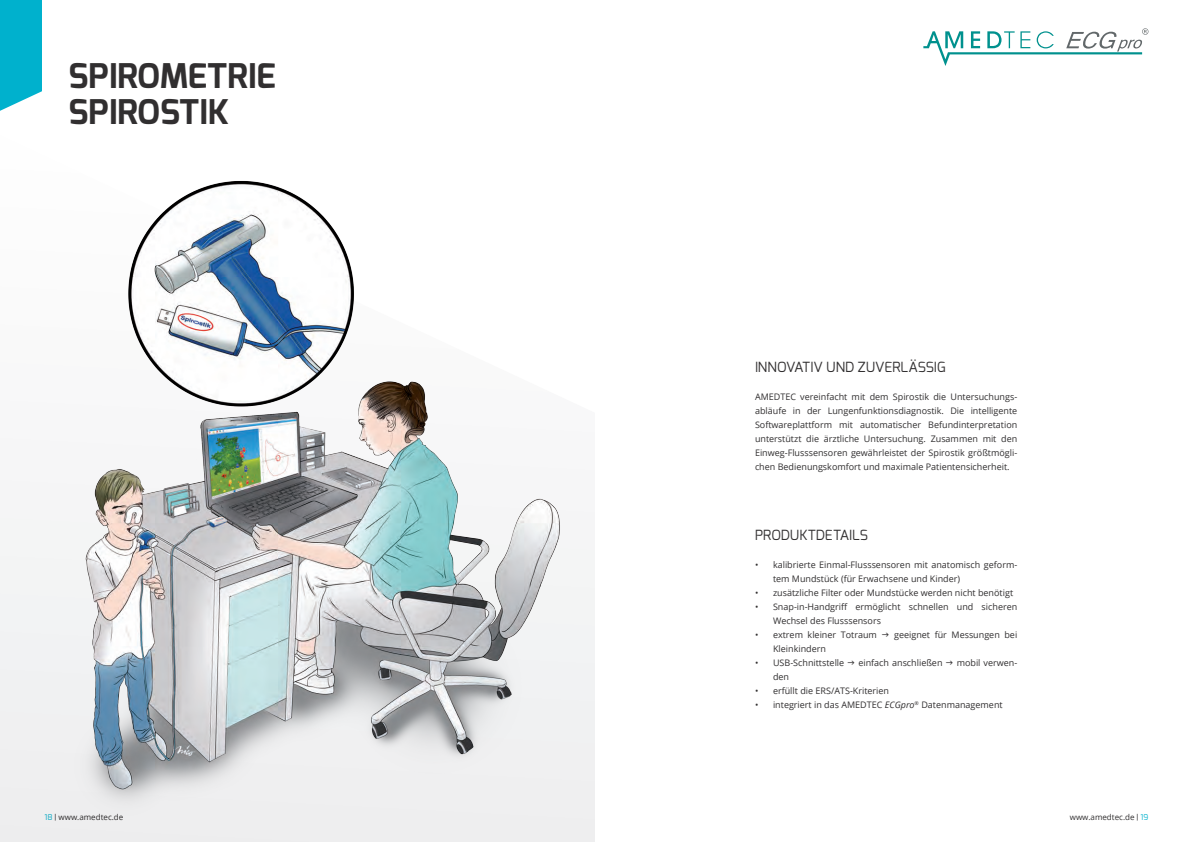
<style>
.page{position:relative;width:1191px;height:842px;background:#fff}
.page>*{position:absolute;margin:0;border:0;box-sizing:border-box;transform-origin:0 0}
.Fließtext{font:700 34px "Exo";color:#312f30}
.Fließtext-2{font:14px "Exo";color:#312f30}
.Fließtext-3{font:9px/14px "Open Sans";color:#312f30}
.t1{font:8px "Open Sans";color:#312f30}
.s1{font-style:italic}
.s2{font-family:"Exo";color:#00b1cd}
.s3{font-family:"Exo"}
</style>
<div class="page">
<svg style="left:923px;top:28px;width:225px;height:38px"></svg>
<svg style="left:0;top:0;width:42px;height:11px"></svg>
<div style="left:0;top:11px;width:42px;height:50px;background:#00b1cd"></div>
<svg style="left:0;top:61px;width:595px;height:781px"></svg>
<img style="left:32px;top:154px;width:548px;height:676px">
<p class="Fließtext" style="left:68px;top:54px;width:209px">SPIROMETRIE</p>
<p class="Fließtext" style="left:68px;top:90px;width:162px">SPIROSTIK</p>
<p class="Fließtext-2" style="left:755px;top:358px;width:192px">INNOVATIV UND ZUVERLÄSSIG</p>
<p class="Fließtext-3" style="left:755px;top:390px;width:264px;text-align:justify">AMEDTEC vereinfacht mit dem Spirostik die Untersuchungs&shy;abläufe in der Lungenfunktionsdiagnostik. Die intelligente Softwareplattform mit automatischer Befundinterpretation unterstützt die ärztliche Untersuchung. Zusammen mit den Einweg-Flusssensoren gewährleistet der Spirostik größtmögli&shy;chen Bedienungskomfort und maximale Patientensicherheit.</p>
<p class="Fließtext-2" style="left:755px;top:526px;width:115px">PRODUKTDETAILS</p>
<p class="Fließtext-3" style="left:773px;top:558px;width:246px;text-indent:-18px">• kalibrierte Einmal-Flusssensoren mit anatomisch geform&shy;tem Mundstück (für Erwachsene und Kinder)</p>
<p class="Fließtext-3" style="left:755px;top:586px;width:260px">• zusätzliche Filter oder Mundstücke werden nicht benötigt</p>
<p class="Fließtext-3" style="left:773px;top:600px;width:246px;text-indent:-18px">• Snap-in-Handgriff ermöglicht schnellen und sicheren<br>Wechsel des Flusssensors</p>
<p class="Fließtext-3" style="left:755px;top:628px;width:123px">• extrem kleiner Totraum</p>
<p class="Fließtext-3" style="left:894px;top:628px;width:125px">geeignet für Messungen bei</p>
<p class="Fließtext-3" style="left:773px;top:642px;width:54px">Kleinkindern</p>
<p class="Fließtext-3" style="left:755px;top:656px;width:91px">• USB-Schnittstelle</p>
<p class="Fließtext-3" style="left:858px;top:656px;width:86px">einfach anschließen</p>
<p class="Fließtext-3" style="left:956px;top:656px;width:62px">mobil verwen-</p>
<p class="Fließtext-3" style="left:773px;top:670px;width:18px">den</p>
<p class="Fließtext-3" style="left:755px;top:684px;width:136px">• erfüllt die ERS/ATS-Kriterien</p>
<p class="Fließtext-3" style="left:755px;top:698px;width:249px">• integriert in das AMEDTEC <span class="s1">ECGpro</span><sup>®</sup> Datenmanagement</p>
<p class="t1" style="left:45px;top:812px;width:80px"><span class="s2">18</span> <span class="s3">|</span> www.amedtec.de</p>
<p class="t1" style="left:1069px;top:812px;width:80px">www.amedtec.de <span class="s3">|</span> <span class="s2">19</span></p>
</div>
